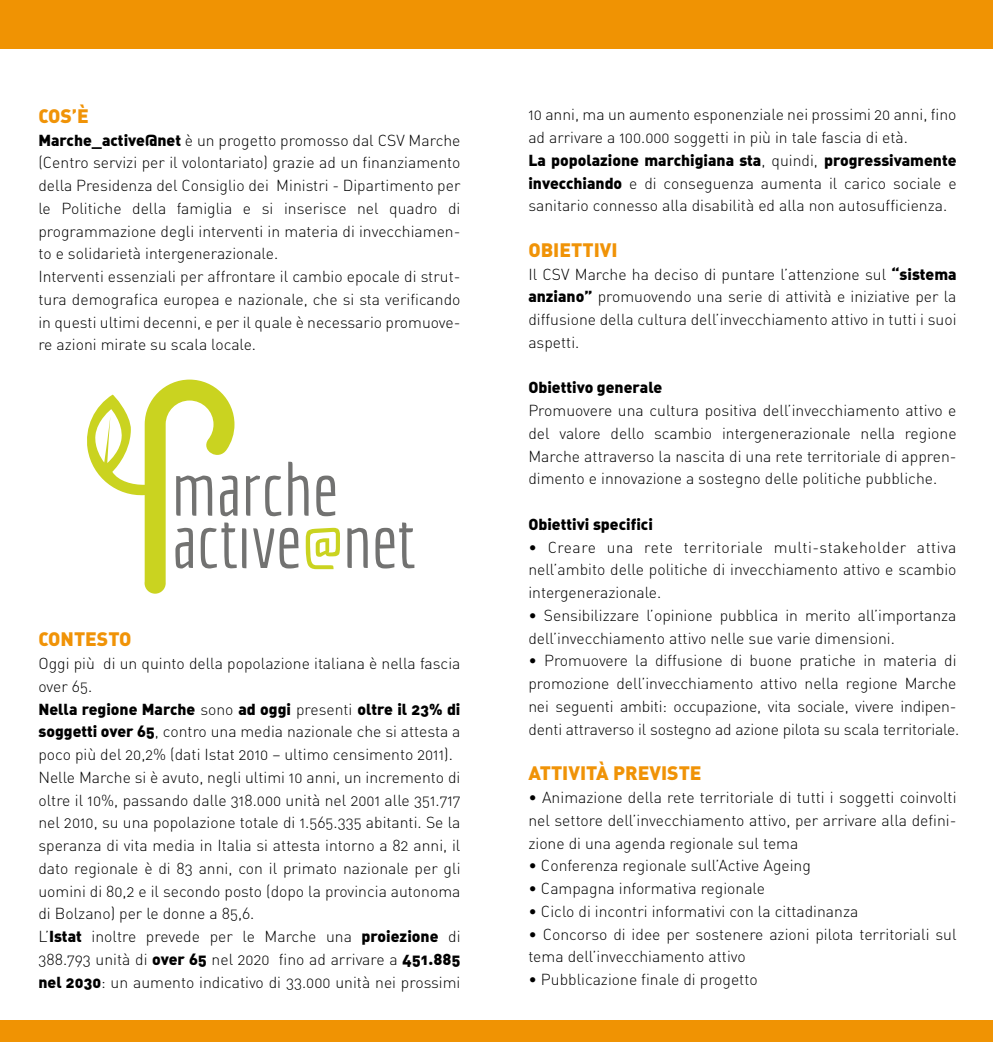
<style>
.page{position:relative;width:993px;height:1042px;background:#fff}
.page>*{position:absolute;margin:0;border:0;box-sizing:border-box;transform-origin:0 0}
.t1{font:19.25px "DIN Black Alternate";color:#f09307}
.t2{font:15.75px/22.8px "DIN Light Alternate";color:#000}
.t3{font:15.75px "DIN Black Alternate";color:#000}
.s1{font-family:"DIN Black Alternate"}
.s2{font-family:"DIN Light Alternate"}
</style>
<div class="page">
<div style="left:0;top:0;width:992px;height:49px;background:#f09303"></div>
<div style="left:0;top:1021px;width:992px;height:21px;background:#f09303"></div>
<svg style="left:347px;top:528px;width:20px;height:40px"></svg>
<svg style="left:375px;top:522px;width:39px;height:46px"></svg>
<svg style="left:87px;top:379px;width:253px;height:215px"></svg>
<p class="t1" style="left:38px;top:103px;width:52px">COS’È</p>
<p class="t2" style="left:38px;top:128px;width:423px"><span class="s1">Marche_active@net</span> è un progetto promosso dal CSV Marche (Centro servizi per il volontariato) grazie ad un finanziamento della Presidenza del Consiglio dei Ministri - Dipartimento per le Politiche della famiglia e si inserisce nel quadro di programmazione degli interventi in materia di invecchiamen&shy;to e solidarietà intergenerazionale.<br>Interventi essenziali per affrontare il cambio epocale di strut&shy;tura demografica europea e nazionale, che si sta verificando in questi ultimi decenni, e per il quale è necessario promuove&shy;re azioni mirate su scala locale.</p>
<p class="t1" style="left:38px;top:626px;width:95px">CONTESTO</p>
<p class="t2" style="left:38px;top:652px;width:423px">Oggi più di un quinto della popolazione italiana è nella fascia over 65.</p>
<p class="t3" style="left:38px;top:698px;width:423px">Nella regione Marche <span class="s2">sono</span> ad oggi <span class="s2">presenti</span> oltre il 23% di</p>
<p class="t2" style="left:38px;top:720px;width:423px"><span class="s1">soggetti over 65</span>, contro una media nazionale che si attesta a poco più del 20,2% (dati Istat 2010 – ultimo censimento 2011).<br>Nelle Marche si è avuto, negli ultimi 10 anni, un incremento di oltre il 10%, passando dalle 318.000 unità nel 2001 alle 351.717 nel 2010, su una popolazione totale di 1.565.335 abitanti. Se la speranza di vita media in Italia si attesta intorno a 82 anni, il dato regionale è di 83 anni, con il primato nazionale per gli uomini di 80,2 e il secondo posto (dopo la provincia autonoma di Bolzano) per le donne a 85,6.<br>L’<span class="s1">Istat</span> inoltre prevede per le Marche una <span class="s1">proiezione</span> di 388.793 unità di <span class="s1">over 65</span> nel 2020 fino ad arrivare a <span class="s1">451.885 nel 2030</span>: un aumento indicativo di 33.000 unità nei prossimi</p>
<p class="t2" style="left:528px;top:103px;width:429px">10 anni, ma un aumento esponenziale nei prossimi 20 anni, fino ad arrivare a 100.000 soggetti in più in tale fascia di età.</p>
<p class="t3" style="left:528px;top:150px;width:429px">La popolazione marchigiana sta<span class="s2">, quindi,</span> progressivamente</p>
<p class="t2" style="left:528px;top:171px;width:429px"><span class="s1">invecchiando</span> e di conseguenza aumenta il carico sociale e sanitario connesso alla disabilità ed alla non autosufficienza.</p>
<p class="t1" style="left:528px;top:237px;width:91px">OBIETTIVI</p>
<p class="t2" style="left:528px;top:262px;width:429px;text-align:justify">Il CSV Marche ha deciso di puntare l’attenzione sul <span class="s1">“sistema anziano”</span> promuovendo una serie di attività e iniziative per la diffusione della cultura dell’invecchiamento attivo in tutti i suoi aspetti.</p>
<p class="t3" style="left:528px;top:377px;width:135px">Obiettivo generale</p>
<p class="t2" style="left:528px;top:399px;width:429px;text-align:justify">Promuovere una cultura positiva dell’invecchiamento attivo e del valore dello scambio intergenerazionale nella regione Marche attraverso la nascita di una rete territoriale di appren&shy;dimento e innovazione a sostegno delle politiche pubbliche.</p>
<p class="t3" style="left:528px;top:514px;width:126px">Obiettivi specifici</p>
<p class="t2" style="left:528px;top:535px;width:429px;text-align:justify">• Creare una rete territoriale multi-stakeholder attiva nell’ambito delle politiche di invecchiamento attivo e scambio intergenerazionale.</p>
<p class="t2" style="left:528px;top:604px;width:429px">• Sensibilizzare l’opinione pubblica in merito all’importanza dell’invecchiamento attivo nelle sue varie dimensioni.</p>
<p class="t2" style="left:528px;top:649px;width:432px">• Promuovere la diffusione di buone pratiche in materia di promozione dell’invecchiamento attivo nella regione Marche nei seguenti ambiti: occupazione, vita sociale, vivere indipen&shy;denti attraverso il sostegno ad azione pilota su scala territoriale.</p>
<p class="t1" style="left:528px;top:760px;width:175px">ATTIVITÀ PREVISTE</p>
<p class="t2" style="left:528px;top:786px;width:429px;text-align:justify">• Animazione della rete territoriale di tutti i soggetti coinvolti nel settore dell’invecchiamento attivo, per arrivare alla defini&shy;zione di una agenda regionale sul tema</p>
<p class="t2" style="left:528px;top:854px;width:284px">• Conferenza regionale sull’Active Ageing</p>
<p class="t2" style="left:528px;top:877px;width:238px">• Campagna informativa regionale</p>
<p class="t2" style="left:528px;top:899px;width:331px">• Ciclo di incontri informativi con la cittadinanza</p>
<p class="t2" style="left:528px;top:922px;width:429px">• Concorso di idee per sostenere azioni pilota territoriali sul tema dell’invecchiamento attivo</p>
<p class="t2" style="left:528px;top:968px;width:231px">• Pubblicazione finale di progetto</p>
</div>
